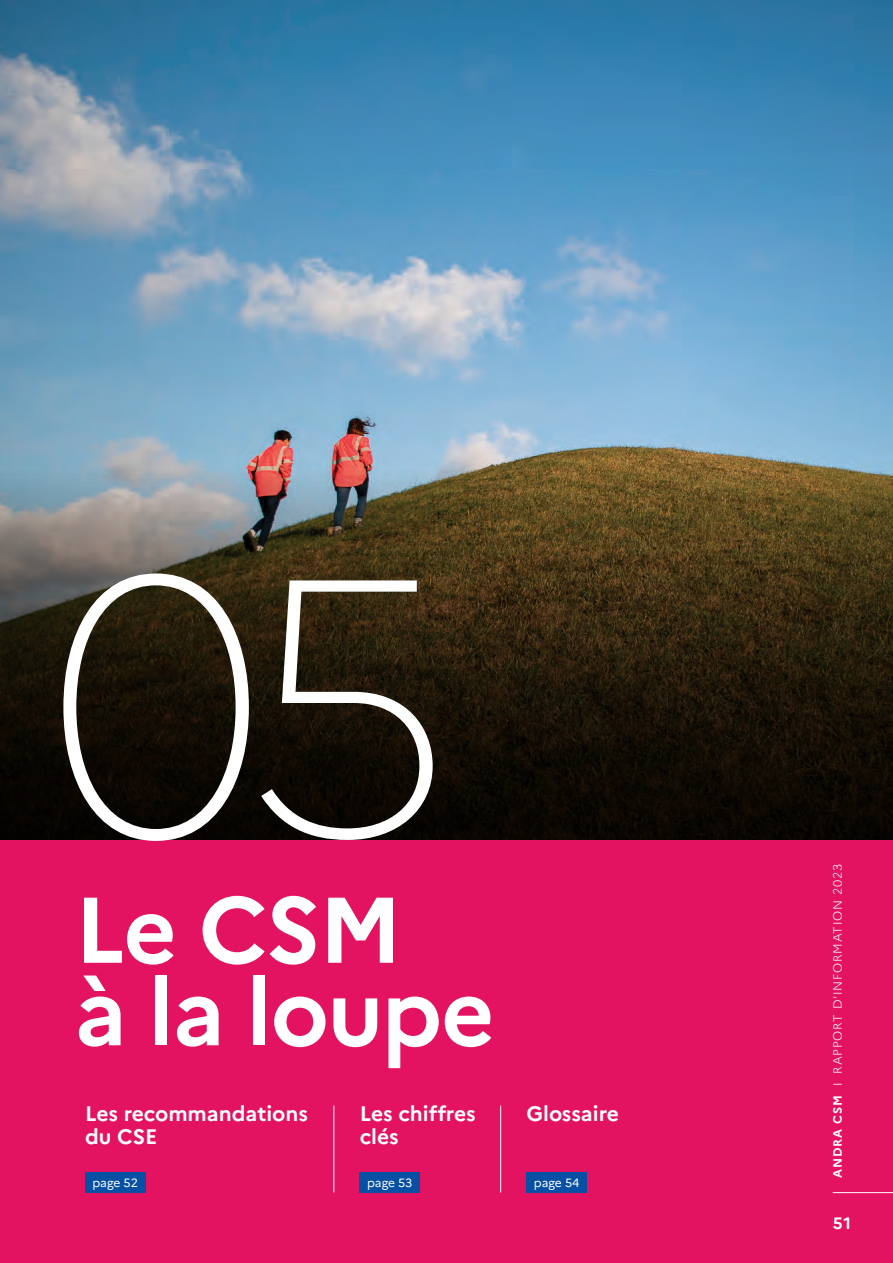
<style>
.page{position:relative;width:893px;height:1263px;background:#fff}
.page>*{position:absolute;margin:0;border:0;box-sizing:border-box;transform-origin:0 0}
._01_TITRES_BOLD{font:700 93px/82.5px "Marianne";letter-spacing:-.02em;color:#fff}
.t1{font:700 21px/22.5px "Marianne";color:#fff}
._01_TITRES_BOLD-2{font:700 16.5px "Marianne";color:#fff}
.t2{font:300 12px "Marianne";letter-spacing:.07em;color:#fff}
.t3{font:12px "Marianne";letter-spacing:-.01em;color:#fff}
.s1{font-weight:700}
</style>
<div class="page">
<img style="left:0;top:0;width:893px;height:471px">
<svg style="left:0;top:471px;width:893px;height:370px;background:#3c3221"></svg>
<div style="left:0;top:841px;width:893px;height:422px;background:#e41361"></div>
<hr style="left:833px;top:1192px;width:60px;height:1px;background:#fff">
<div style="left:85px;top:1172px;width:60px;height:20px;background:#0850a3"></div>
<div style="left:360px;top:1172px;width:60px;height:20px;background:#0850a3"></div>
<div style="left:526px;top:1172px;width:61px;height:20px;background:#0850a3"></div>
<hr style="left:333px;top:1106px;width:1px;height:86px;background:#fff">
<hr style="left:500px;top:1106px;width:1px;height:86px;background:#fff">
<svg style="left:63px;top:573px;width:186px;height:268px"></svg>
<svg style="left:261px;top:580px;width:172px;height:260px"></svg>
<p class="_01_TITRES_BOLD" style="left:74px;top:881px;width:422px">Le CSM<br>à la loupe</p>
<p class="t1" style="left:85px;top:1101px;width:224px">Les recommandations du CSE</p>
<p class="t1" style="left:360px;top:1101px;width:118px">Les chiffres</p>
<p class="t1" style="left:360px;top:1123px;width:41px">clés</p>
<p class="t1" style="left:526px;top:1101px;width:94px">Glossaire</p>
<p class="t3" style="left:92px;top:1173px;width:47px">page 52</p>
<p class="t3" style="left:367px;top:1173px;width:47px">page 53</p>
<p class="t3" style="left:534px;top:1173px;width:47px">page 54</p>
<p class="t2" style="left:828px;top:1178px;width:315px;rotate:-90deg"><span class="s1">ANDRA CSM</span> I RAPPORT D’INFORMATION 2023</p>
<p class="_01_TITRES_BOLD-2" style="left:833px;top:1211px;width:20px">51</p>
</div>
